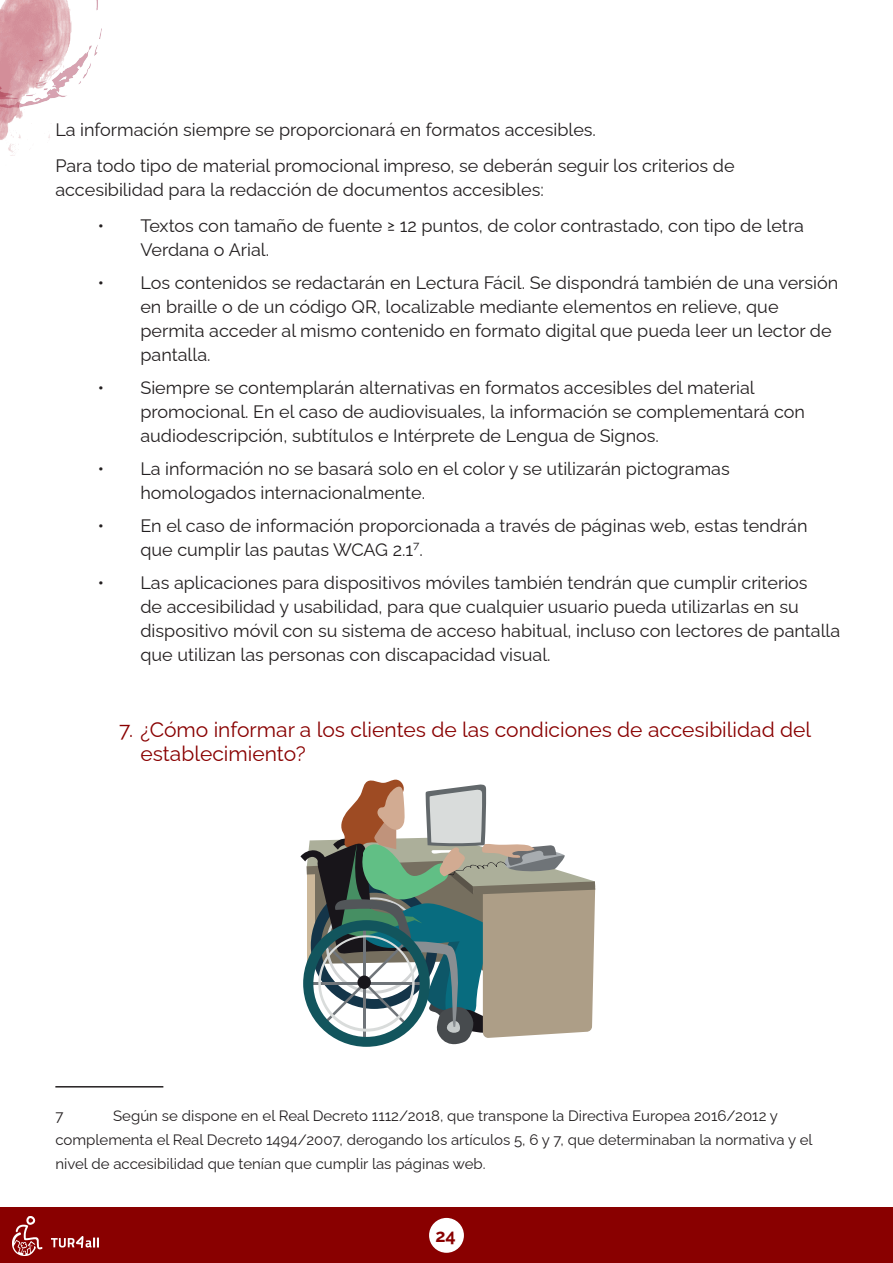
<style>
.page{position:relative;width:893px;height:1263px;background:#fff}
.page>*{position:absolute;margin:0;border:0;box-sizing:border-box;transform-origin:0 0}
.t1{font:21px/24px "Raleway";color:#890000}
.t2{font:18px/24px "Raleway";color:#231f20}
.t3{font:700 18px "Raleway";color:#890000}
.t4{font:15px/24px "Raleway";color:#231f20}
</style>
<div class="page">
<img style="left:71px;top:0;width:31px;height:84px">
<div style="left:0;top:1208px;width:893px;height:55px;background:#890000"></div>
<img style="left:12px;top:1216px;width:87px;height:39px">
<div style="left:429px;top:1218px;width:35px;height:35px;background:#fff;border-radius:50%"></div>
<img style="left:0;top:0;width:71px;height:156px">
<svg style="left:300px;top:779px;width:295px;height:268px"></svg>
<hr style="left:55px;top:1086px;width:108px;height:1px;background:#231f20">
<p class="t2" style="left:55px;top:116px;width:542px">La información siempre se proporcionará en formatos accesibles.</p>
<p class="t2" style="left:55px;top:152px;width:681px">Para todo tipo de material promocional impreso, se deberán seguir los criterios de accesibilidad para la redacción de documentos accesibles:</p>
<p class="t2" style="left:140px;top:212px;width:665px;text-indent:-43px">• Textos con tamaño de fuente ≥ 12 puntos, de color contrastado, con tipo de letra<br>Verdana o Arial.</p>
<p class="t2" style="left:140px;top:269px;width:699px;text-indent:-43px">• Los contenidos se redactarán en Lectura Fácil. Se dispondrá también de una versión en braille o de un código QR, localizable mediante elementos en relieve, que permita acceder al mismo contenido en formato digital que pueda leer un lector de pantalla.</p>
<p class="t2" style="left:140px;top:374px;width:666px;text-indent:-43px">• Siempre se contemplarán alternativas en formatos accesibles del material promocional. En el caso de audiovisuales, la información se complementará con audiodescripción, subtítulos e Intérprete de Lengua de Signos.</p>
<p class="t2" style="left:140px;top:455px;width:591px;text-indent:-43px">• La información no se basará solo en el color y se utilizarán pictogramas homologados internacionalmente.</p>
<p class="t2" style="left:140px;top:512px;width:669px;text-indent:-43px">• En el caso de información proporcionada a través de páginas web, estas tendrán que cumplir las pautas WCAG 2.17.</p>
<p class="t2" style="left:140px;top:569px;width:701px;text-indent:-43px">• Las aplicaciones para dispositivos móviles también tendrán que cumplir criterios<br>de accesibilidad y usabilidad, para que cualquier usuario pueda utilizarlas en su dispositivo móvil con su sistema de acceso habitual, incluso con lectores de pantalla que utilizan las personas con discapacidad visual.</p>
<h1 class="t1" style="left:140px;top:715px;width:672px;text-indent:-21px">7. ¿Cómo informar a los clientes de las condiciones de accesibilidad del establecimiento?</h1>
<p class="t4" style="left:55px;top:1102px;width:759px;text-indent:58px">Según se dispone en el Real Decreto 1112/2018, que transpone la Directiva Europea 2016/2012 y complementa el Real Decreto 1494/2007, derogando los artículos 5, 6 y 7, que determinaban la normativa y el nivel de accesibilidad que tenían que cumplir las páginas web.</p>
<p class="t4" style="left:55px;top:1102px;width:10px">7</p>
<p class="t3" style="left:435px;top:1221px;width:22px">24</p>
</div>
